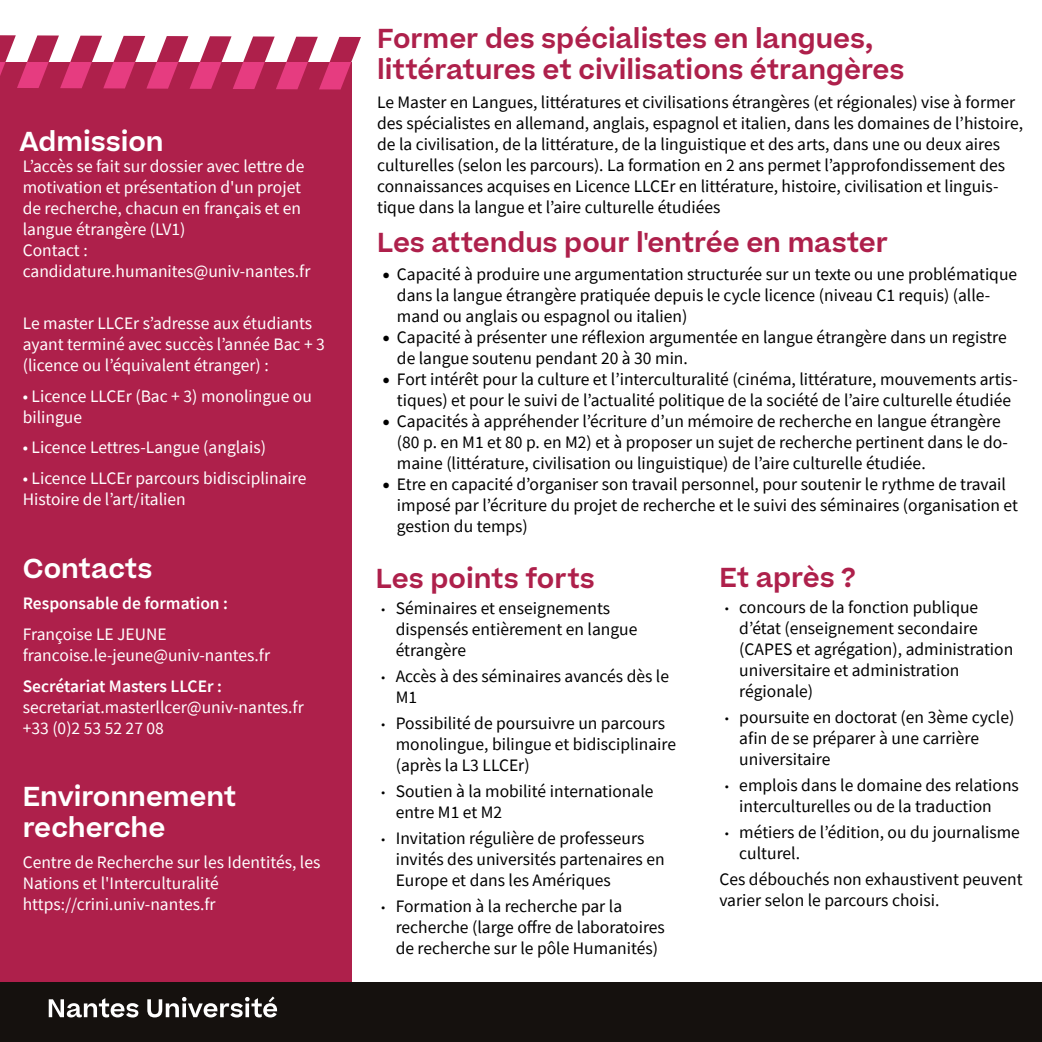
<style>
.page{position:relative;width:1042px;height:1042px;background:#fff}
.page>*{position:absolute;margin:0;border:0;box-sizing:border-box;transform-origin:0 0}
.t1{font:600 26.25px/31.5px "Beatrice";color:#ae204b}
.t2{font:600 26.25px/31.5px "Beatrice";color:#fff}
.t3{font:17.5px/21px "Source Sans Pro";color:#000}
.t4{font:17.5px/21px "Source Sans Pro";color:#fff}
.t5{font:600 17.5px "Source Sans Pro";color:#fff}
.s1{font-family:"Minion Pro";font-size:21px}
.s2{font-family:"Beatrice";font-weight:500;font-size:14px}
</style>
<div class="page">
<div style="left:0;top:63px;width:352px;height:945px;background:#ae204b"></div>
<svg style="left:0;top:35px;width:361px;height:55px"></svg>
<div style="left:0;top:982px;width:1042px;height:60px;background:#15110e"></div>
<svg style="left:49px;top:996px;width:228px;height:21px"></svg>
<h1 class="t2" style="left:20px;top:125px;width:146px">Admission</h1>
<p class="t4" style="left:23px;top:155px;width:289px">L’accès se fait sur dossier avec lettre de motivation et présentation d'un projet de recherche, chacun en français et en langue étrangère (LV1)<br>Contact : candidature.humanites@univ-nantes.fr</p>
<p class="t4" style="left:23px;top:312px;width:304px">Le master LLCEr s’adresse aux étudiants ayant terminé avec succès l’année Bac + 3 (licence ou l’équivalent étranger) :</p>
<p class="t4" style="left:23px;top:385px;width:291px">• Licence LLCEr (Bac + 3) monolingue ou bilingue</p>
<p class="t4" style="left:23px;top:437px;width:245px">• Licence Lettres-Langue (anglais)</p>
<p class="t4" style="left:23px;top:468px;width:285px">• Licence LLCEr parcours bidisciplinaire<br>Histoire de l’art/italien</p>
<h1 class="t2" style="left:23px;top:552px;width:131px">Contacts</h1>
<p class="t5" style="left:23px;top:591px;width:207px">Responsable de formation :</p>
<p class="t4" style="left:23px;top:623px;width:249px">Françoise LE JEUNE francoise.le-jeune@univ-nantes.fr</p>
<p class="t5" style="left:23px;top:674px;width:201px">Secrétariat Masters LLCEr :</p>
<p class="t4" style="left:23px;top:696px;width:283px">secretariat.masterllcer@univ-nantes.fr +33 (0)2 53 52 27 08</p>
<h1 class="t2" style="left:23px;top:780px;width:215px">Environnement recherche</h1>
<p class="t4" style="left:23px;top:852px;width:299px">Centre de Recherche sur les Identités, les<br>Nations et l'Interculturalité https://crini.univ-nantes.fr</p>
<h1 class="t1" style="left:377px;top:22px;width:529px">Former des spécialistes en langues, littératures et civilisations étrangères</h1>
<p class="t3" style="left:377px;top:91px;width:647px">Le Master en Langues, littératures et civilisations étrangères (et régionales) vise à former des spécialistes en allemand, anglais, espagnol et italien, dans les domaines de l’histoire, de la civilisation, de la littérature, de la linguistique et des arts, dans une ou deux aires culturelles (selon les parcours). La formation en 2 ans permet l’approfondissement des connaissances acquises en Licence LLCEr en littérature, histoire, civilisation et linguis&shy;tique dans la langue et l’aire culturelle étudiées</p>
<h1 class="t1" style="left:377px;top:226px;width:512px">Les attendus pour l'entrée en master</h1>
<p class="t3" style="left:397px;top:263px;width:622px;text-indent:-15px"><span class="s1">•</span> Capacité à produire une argumentation structurée sur un texte ou une problématique dans la langue étrangère pratiquée depuis le cycle licence (niveau C1 requis) (alle&shy;mand ou anglais ou espagnol ou italien)</p>
<p class="t3" style="left:397px;top:326px;width:611px;text-indent:-15px"><span class="s1">•</span> Capacité à présenter une réflexion argumentée en langue étrangère dans un registre de langue soutenu pendant 20 à 30 min.</p>
<p class="t3" style="left:382px;top:368px;width:637px;text-align:center"><span class="s1">•</span> Fort intérêt pour la culture et l’interculturalité (cinéma, littérature, mouvements artis&shy;tiques) et pour le suivi de l’actualité politique de la société de l’aire culturelle étudiée</p>
<p class="t3" style="left:397px;top:410px;width:612px;text-indent:-15px"><span class="s1">•</span> Capacités à appréhender l’écriture d’un mémoire de recherche en langue étrangère (80 p. en M1 et 80 p. en M2) et à proposer un sujet de recherche pertinent dans le do&shy;maine (littérature, civilisation ou linguistique) de l’aire culturelle étudiée.</p>
<p class="t3" style="left:397px;top:473px;width:622px;text-indent:-15px"><span class="s1">•</span> Etre en capacité d’organiser son travail personnel, pour soutenir le rythme de travail imposé par l’écriture du projet de recherche et le suivi des séminaires (organisation et gestion du temps)</p>
<h1 class="t1" style="left:376px;top:563px;width:221px">Les points forts</h1>
<p class="t3" style="left:396px;top:597px;width:243px;text-indent:-15px"><span class="s2">•</span> Séminaires et enseignements dispensés entièrement en langue étrangère</p>
<p class="t3" style="left:396px;top:665px;width:275px;text-indent:-15px"><span class="s2">•</span> Accès à des séminaires avancés dès le<br>M1</p>
<p class="t3" style="left:396px;top:712px;width:282px;text-indent:-15px"><span class="s2">•</span> Possibilité de poursuivre un parcours monolingue, bilingue et bidisciplinaire (après la L3 LLCEr)</p>
<p class="t3" style="left:396px;top:780px;width:259px;text-indent:-15px"><span class="s2">•</span> Soutien à la mobilité internationale entre M1 et M2</p>
<p class="t3" style="left:396px;top:827px;width:270px;text-indent:-15px"><span class="s2">•</span> Invitation régulière de professeurs invités des universités partenaires en<br>Europe et dans les Amériques</p>
<p class="t3" style="left:396px;top:895px;width:271px;text-indent:-15px"><span class="s2">•</span> Formation à la recherche par la recherche (large offre de laboratoires de recherche sur le pôle Humanités)</p>
<h1 class="t1" style="left:719px;top:561px;width:138px">Et après ?</h1>
<p class="t3" style="left:739px;top:596px;width:275px;text-indent:-15px"><span class="s2">•</span> concours de la fonction publique d’état (enseignement secondaire (CAPES et agrégation), administration universitaire et administration régionale)</p>
<p class="t3" style="left:739px;top:706px;width:277px;text-indent:-15px"><span class="s2">•</span> poursuite en doctorat (en 3ème cycle) afin de se préparer à une carrière universitaire</p>
<p class="t3" style="left:739px;top:774px;width:281px;text-indent:-15px"><span class="s2">•</span> emplois dans le domaine des relations interculturelles ou de la traduction</p>
<p class="t3" style="left:739px;top:821px;width:282px;text-indent:-15px"><span class="s2">•</span> métiers de l’édition, ou du journalisme culturel.</p>
<p class="t3" style="left:719px;top:868px;width:305px">Ces débouchés non exhaustivent peuvent varier selon le parcours choisi.</p>
</div>
